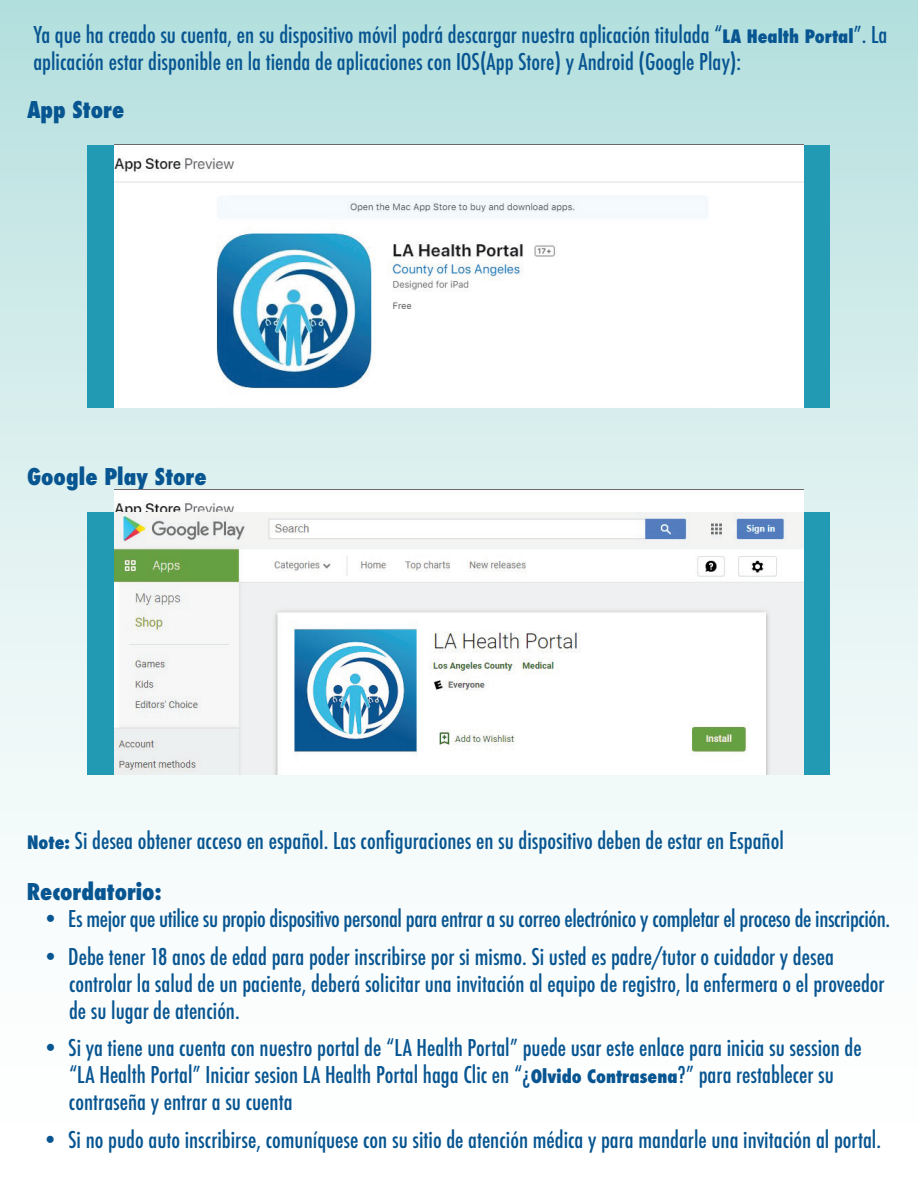
<style>
.page{position:relative;width:918px;height:1188px;background:#fff}
.page>*{position:absolute;margin:0;border:0;box-sizing:border-box;transform-origin:0 0}
.t1{font:500 condensed 22.5px/27px "Futura";color:#075591}
.t2{font:500 condensed 22.5px "Futura";letter-spacing:-.02em;color:#075591}
.t3{font:800 condensed 22.5px "Futura";color:#075591}
.s1{font-weight:800;font-size:18px}
</style>
<div class="page">
<div style="left:0;top:0;width:918px;height:1188px;background:linear-gradient(to bottom,#b9e1e0,#fff)"></div>
<div style="left:88px;top:145px;width:742px;height:262px;background:#229ab4"></div>
<img style="left:115px;top:145px;width:688px;height:262px">
<div style="left:88px;top:512px;width:742px;height:263px;background:#229ab4"></div>
<img style="left:115px;top:490px;width:688px;height:22px">
<img style="left:115px;top:512px;width:688px;height:263px">
<p class="t1" style="left:33px;top:21px;width:856px">Ya que ha creado su cuenta, en su dispositivo móvil podrá descargar nuestra aplicación titulada “<span class="s1">LA Health Portal</span>”. La aplicación estar disponible en la tienda de aplicaciones con IOS(App Store) y Android (Google Play):</p>
<p class="t3" style="left:27px;top:94px;width:99px">App Store</p>
<p class="t3" style="left:27px;top:462px;width:181px">Google Play Store</p>
<p class="t1" style="left:27px;top:828px;width:758px"><span class="s1">Note:</span> Si desea obtener acceso en español. Las configuraciones en su dispositivo deben de estar en Español</p>
<p class="t3" style="left:27px;top:876px;width:136px">Recordatorio:</p>
<p class="t2" style="left:42px;top:904px;width:850px">• Es mejor que utilice su propio dispositivo personal para entrar a su correo electrónico y completar el proceso de inscripción.</p>
<p class="t1" style="left:69px;top:943px;width:817px;text-indent:-27px">• Debe tener 18 anos de edad para poder inscribirse por si mismo. Si usted es padre/tutor o cuidador y desea controlar la salud de un paciente, deberá solicitar una invitación al equipo de registro, la enfermera o el proveedor de su lugar de atención.</p>
<p class="t1" style="left:69px;top:1034px;width:794px;text-indent:-27px">• Si ya tiene una cuenta con nuestro portal de “LA Health Portal” puede usar este enlace para inicia su session de “LA Health Portal” Iniciar sesion LA Health Portal haga Clic en “¿<span class="s1">Olvido Contrasena</span>?” para restablecer su contraseña y entrar a su cuenta</p>
<p class="t1" style="left:42px;top:1126px;width:841px">• Si no pudo auto inscribirse, comuníquese con su sitio de atención médica y para mandarle una invitación al portal.</p>
</div>
